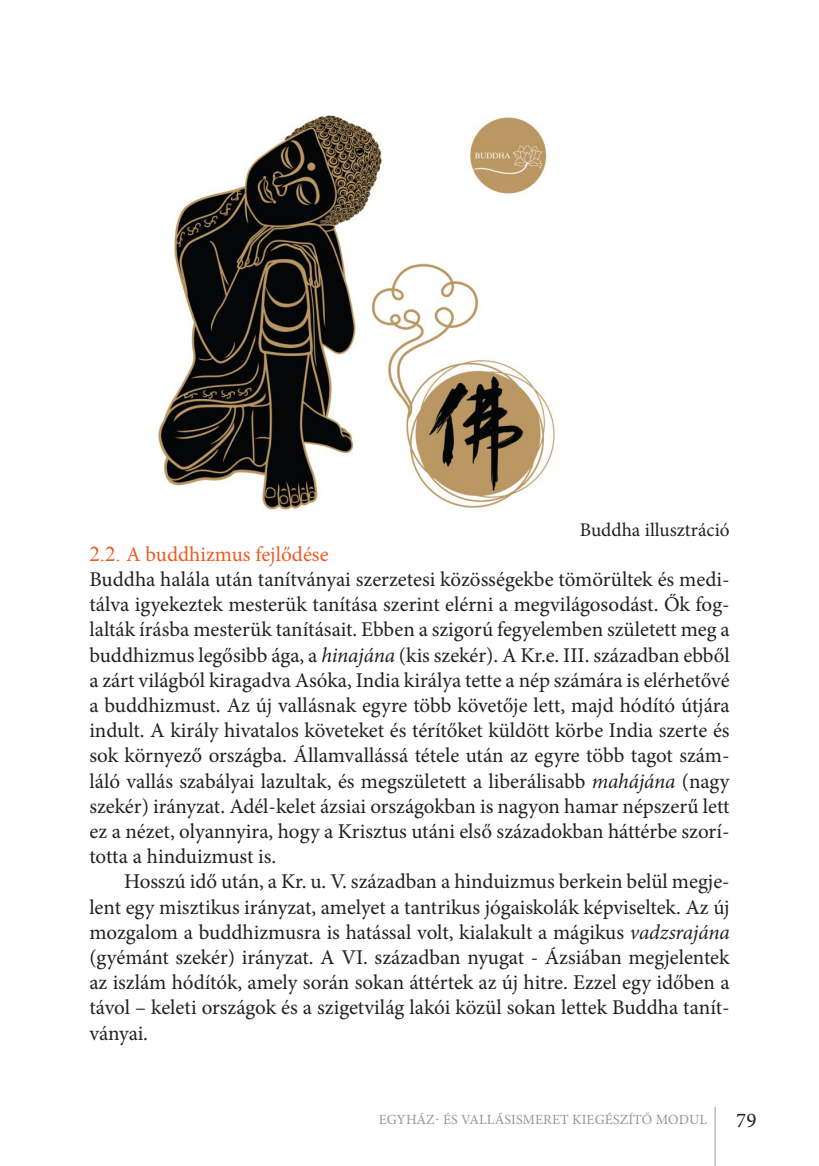
<style>
.page{position:relative;width:819px;height:1166px;background:#fff}
.page>*{position:absolute;margin:0;border:0;box-sizing:border-box;transform-origin:0 0}
.t1{font:21px/25.2px "Minion Pro";color:#231f20}
.t2{font:19.25px "Minion Pro";color:#231f20}
.t3{font:14px "Minion Pro";letter-spacing:.01em;color:#939598}
.s1{font-family:"Times New Roman";color:#f15921}
.s2{color:#f15921}
.s3{font-style:italic}
</style>
<div class="page">
<hr style="left:714px;top:1107px;width:1px;height:59px;background:#939598">
<img style="left:158px;top:115px;width:397px;height:395px">
<p class="t2" style="left:579px;top:516px;width:151px">Buddha illusztráció</p>
<p class="t1" style="left:89px;top:541px;width:642px"><span class="s1">2.2.</span> <span class="s2">A buddhizmus fejlődése<br></span>Buddha halála után tanítványai szerzetesi közösségekbe tömörültek és medi&shy;tálva igyekeztek mesterük tanítása szerint elérni a megvilágosodást. Ők fog&shy;lalták írásba mesterük tanításait. Ebben a szigorú fegyelemben született meg a buddhizmus legősibb ága, a <span class="s3">hinajána</span> (kis szekér). A Kr.e. III. században ebből a zárt világból kiragadva Asóka, India királya tette a nép számára is elérhetővé a buddhizmust. Az új vallásnak egyre több követője lett, majd hódító útjára indult. A király hivatalos követeket és térítőket küldött körbe India szerte és sok környező országba. Államvallássá tétele után az egyre több tagot szám&shy;láló vallás szabályai lazultak, és megszületett a liberálisabb <span class="s3">mahájána</span> (nagy szekér) irányzat. Adél-kelet ázsiai országokban is nagyon hamar népszerű lett ez a nézet, olyannyira, hogy a Krisztus utáni első századokban háttérbe szorí&shy;totta a hinduizmust is.</p>
<p class="t1" style="left:89px;top:869px;width:642px;text-align:justify;text-indent:35px">Hosszú idő után, a Kr. u. V. században a hinduizmus berkein belül megje&shy;lent egy misztikus irányzat, amelyet a tantrikus jógaiskolák képviseltek. Az új mozgalom a buddhizmusra is hatással volt, kialakult a mágikus <span class="s3">vadzsrajána </span>(gyémánt szekér) irányzat. A VI. században nyugat - Ázsiában megjelentek az iszlám hódítók, amely során sokan áttértek az új hitre. Ezzel egy időben a távol – keleti országok és a szigetvilág lakói közül sokan lettek Buddha tanít&shy;ványai.</p>
<p class="t3" style="left:379px;top:1110px;width:330px">Egyház- és vallásismeret Kiegészítő modul</p>
<p class="t1" style="left:736px;top:1107px;width:22px">79</p>
</div>
